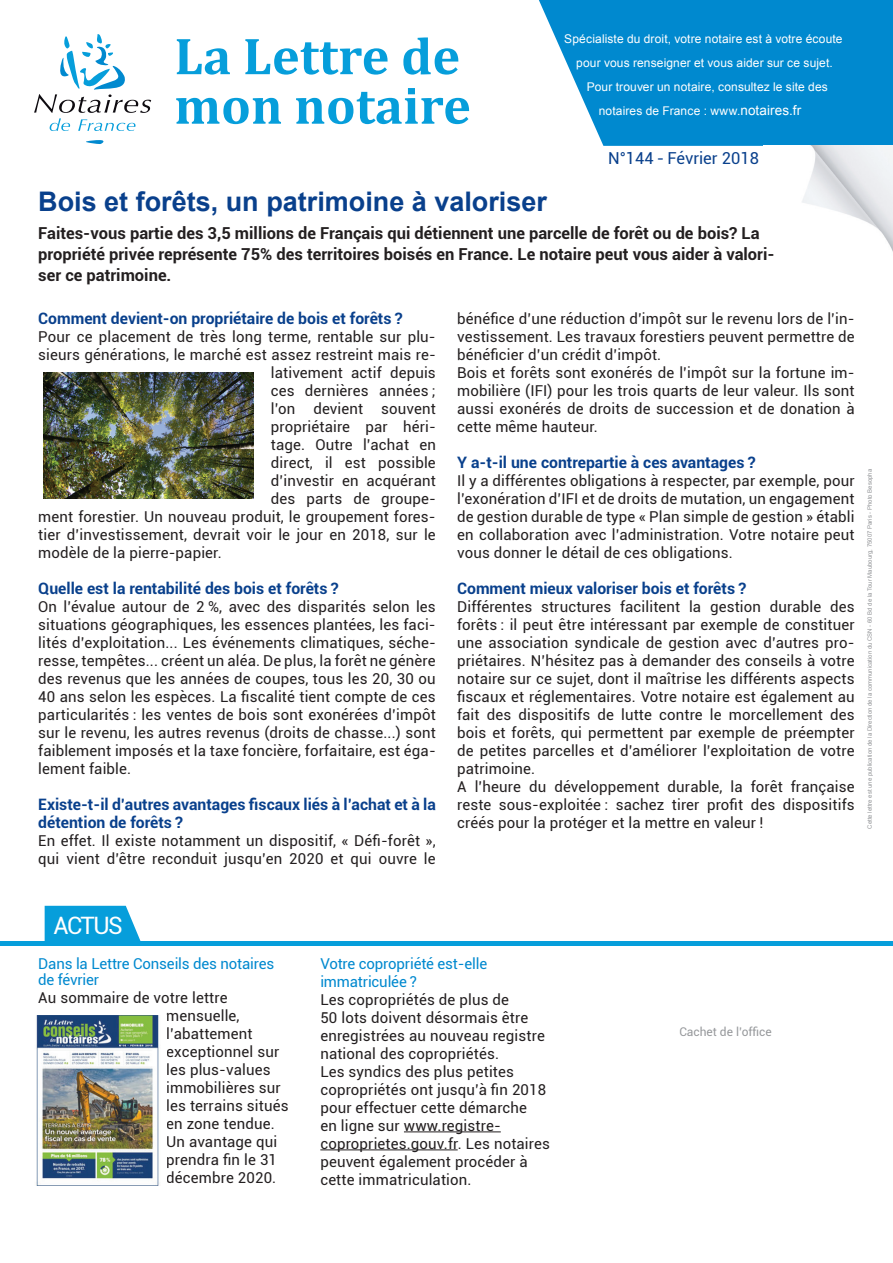
<style>
.page{position:relative;width:893px;height:1263px;background:#fff}
.page>*{position:absolute;margin:0;border:0;box-sizing:border-box;transform-origin:0 0}
.t1{font:700 52.5px/49.5px "Cambria";color:#069edb}
.t2{font:700 27px "Arial";color:#09408c}
.t3{font:24px "Roboto";letter-spacing:-.065em;color:#fff}
.t4{font:700 16.5px/21px "Roboto";color:#231f20}
.t5{font:16.5px "Roboto";color:#09408c}
.t6{font:700 15.75px/18px "Roboto";color:#09408c}
.t7{font:15px/18px "Roboto";letter-spacing:.01em;color:#231f20}
.t8{font:15px/18px "Roboto";letter-spacing:-.01em;color:#0089cf}
.t9{font:12px "Arial";letter-spacing:.01em;color:#fff}
.t10{font:12px "Roboto";color:#97999c}
.t11{font:6px "Arial";color:#939598}
.s1{font-size:13.5px}
</style>
<div class="page">
<svg style="left:539px;top:0;width:354px;height:146px;background:#1994d3"></svg>
<svg style="left:34px;top:34px;width:117px;height:97px"></svg>
<svg style="left:86px;top:140px;width:18px;height:4px"></svg>
<svg style="left:45px;top:906px;width:96px;height:35px;background:#1aa5dd"></svg>
<img style="left:802px;top:146px;width:91px;height:106px">
<hr style="left:0;top:941px;width:893px;height:4px;background:#069edb">
<img style="left:44px;top:373px;width:210px;height:126px">
<hr style="left:404px;top:1131px;width:97px;height:1px;background:#231f20">
<hr style="left:320px;top:1149px;width:138px;height:1px;background:#231f20">
<img style="left:36px;top:1015px;width:124px;height:170px">
<h1 class="t1" style="left:174px;top:30px;width:298px">La Lettre de mon notaire</h1>
<p class="t9" style="left:564px;top:31px;width:280px">Spécialiste du droit, votre notaire est à votre écoute</p>
<p class="t9" style="left:576px;top:55px;width:258px">pour vous renseigner et vous aider sur ce sujet.</p>
<p class="t9" style="left:587px;top:79px;width:243px">Pour trouver un notaire, consultez le site des</p>
<p class="t9" style="left:599px;top:103px;width:204px">notaires de France : www.<span class="s1">notaires.fr</span></p>
<p class="t5" style="left:608px;top:147px;width:152px">N°144 - Février 2018</p>
<h2 class="t2" style="left:38px;top:183px;width:510px">Bois et forêts, un patrimoine à valoriser</h2>
<p class="t4" style="left:38px;top:222px;width:738px">Faites-vous partie des 3,5 millions de Français qui détiennent une parcelle de forêt ou de bois? La propriété privée représente 75% des territoires boisés en France. Le notaire peut vous aider à valori&shy;ser ce patrimoine.</p>
<p class="t6" style="left:38px;top:309px;width:366px">Comment devient-on propriétaire de bois et forêts ?</p>
<p class="t7" style="left:38px;top:327px;width:399px">Pour ce placement de très long terme, rentable sur plu-</p>
<p class="t7" style="left:38px;top:345px;width:399px">sieurs générations, le marché est assez restreint mais re-</p>
<p class="t7" style="left:271px;top:363px;width:166px">lativement actif depuis</p>
<p class="t7" style="left:271px;top:381px;width:166px">ces dernières années ;</p>
<p class="t7" style="left:271px;top:399px;width:166px">l’on devient souvent</p>
<p class="t7" style="left:271px;top:417px;width:166px">propriétaire par héri-</p>
<p class="t7" style="left:271px;top:435px;width:166px">tage. Outre l’achat en</p>
<p class="t7" style="left:271px;top:453px;width:166px">direct, il est possible</p>
<p class="t7" style="left:271px;top:471px;width:166px">d’investir en acquérant</p>
<p class="t7" style="left:271px;top:489px;width:166px">des parts de groupe-</p>
<p class="t7" style="left:38px;top:507px;width:399px">ment forestier. Un nouveau produit, le groupement fores-</p>
<p class="t7" style="left:38px;top:525px;width:399px">tier d’investissement, devrait voir le jour en 2018, sur le</p>
<p class="t7" style="left:38px;top:543px;width:185px">modèle de la pierre-papier.</p>
<p class="t6" style="left:38px;top:579px;width:302px">Quelle est la rentabilité des bois et forêts ?</p>
<p class="t7" style="left:38px;top:597px;width:399px;text-align:justify">On l’évalue autour de 2 %, avec des disparités selon les situations géographiques, les essences plantées, les faci&shy;lités d’exploitation... Les événements climatiques, séche&shy;resse, tempêtes... créent un aléa. De plus, la forêt ne génère des revenus que les années de coupes, tous les 20, 30 ou 40 ans selon les espèces. La fiscalité tient compte de ces particularités : les ventes de bois sont exonérées d’impôt sur le revenu, les autres revenus (droits de chasse...) sont faiblement imposés et la taxe foncière, forfaitaire, est éga&shy;lement faible.</p>
<p class="t6" style="left:38px;top:795px;width:399px">Existe-t-il d’autres avantages fiscaux liés à l’achat et à la détention de forêts ?</p>
<p class="t7" style="left:38px;top:831px;width:399px">En effet. Il existe notamment un dispositif, « Défi-forêt », qui vient d’être reconduit jusqu’en 2020 et qui ouvre le</p>
<p class="t7" style="left:457px;top:309px;width:399px">bénéfice d’une réduction d’impôt sur le revenu lors de l’in&shy;vestissement. Les travaux forestiers peuvent permettre de bénéficier d’un crédit d’impôt.<br>Bois et forêts sont exonérés de l’impôt sur la fortune im&shy;mobilière (IFI) pour les trois quarts de leur valeur. Ils sont aussi exonérés de droits de succession et de donation à cette même hauteur.</p>
<p class="t6" style="left:457px;top:453px;width:300px">Y a-t-il une contrepartie à ces avantages ?</p>
<p class="t7" style="left:457px;top:471px;width:399px;text-align:justify">Il y a différentes obligations à respecter, par exemple, pour l’exonération d’IFI et de droits de mutation, un engagement de gestion durable de type « Plan simple de gestion » établi en collaboration avec l’administration. Votre notaire peut vous donner le détail de ces obligations.</p>
<p class="t6" style="left:457px;top:579px;width:291px">Comment mieux valoriser bois et forêts ?</p>
<p class="t7" style="left:457px;top:597px;width:399px">Différentes structures facilitent la gestion durable des forêts : il peut être intéressant par exemple de constituer une association syndicale de gestion avec d’autres pro&shy;priétaires. N’hésitez pas à demander des conseils à votre notaire sur ce sujet, dont il maîtrise les différents aspects fiscaux et réglementaires. Votre notaire est également au fait des dispositifs de lutte contre le morcellement des bois et forêts, qui permettent par exemple de préempter de petites parcelles et d’améliorer l’exploitation de votre patrimoine.<br>A l’heure du développement durable, la forêt française reste sous-exploitée : sachez tirer profit des dispositifs créés pour la protéger et la mettre en valeur !</p>
<p class="t11" style="left:866px;top:829px;width:361px;rotate:-90deg">Cette lettre est une publication de la Direction de la communication du CSN - 60 Bd de la Tour Maubourg, 75007 Paris - Photo Besopha</p>
<h3 class="t3" style="left:54px;top:908px;width:71px">Actus</h3>
<p class="t8" style="left:38px;top:955px;width:238px;line-height:16.5px">Dans la Lettre Conseils des notaires de février</p>
<p class="t7" style="left:166px;top:988px;width:124px;text-indent:-128px">Au sommaire de votre lettre mensuelle, l’abattement exceptionnel sur les plus-values immobilières sur les terrains situés en zone tendue.<br>Un avantage qui prendra fin le 31 décembre 2020.</p>
<p class="t8" style="left:320px;top:954px;width:168px">Votre copropriété est-elle immatriculée ?</p>
<p class="t7" style="left:320px;top:990px;width:231px">Les copropriétés de plus de<br>50 lots doivent désormais être enregistrées au nouveau registre national des copropriétés.<br>Les syndics des plus petites copropriétés ont jusqu’à fin 2018 pour effectuer cette démarche<br>en ligne sur www.registre&shy;coproprietes.gouv.fr. Les notaires peuvent également procéder à cette immatriculation.</p>
<p class="t10" style="left:679px;top:1023px;width:94px">Cachet de l’office</p>
</div>
